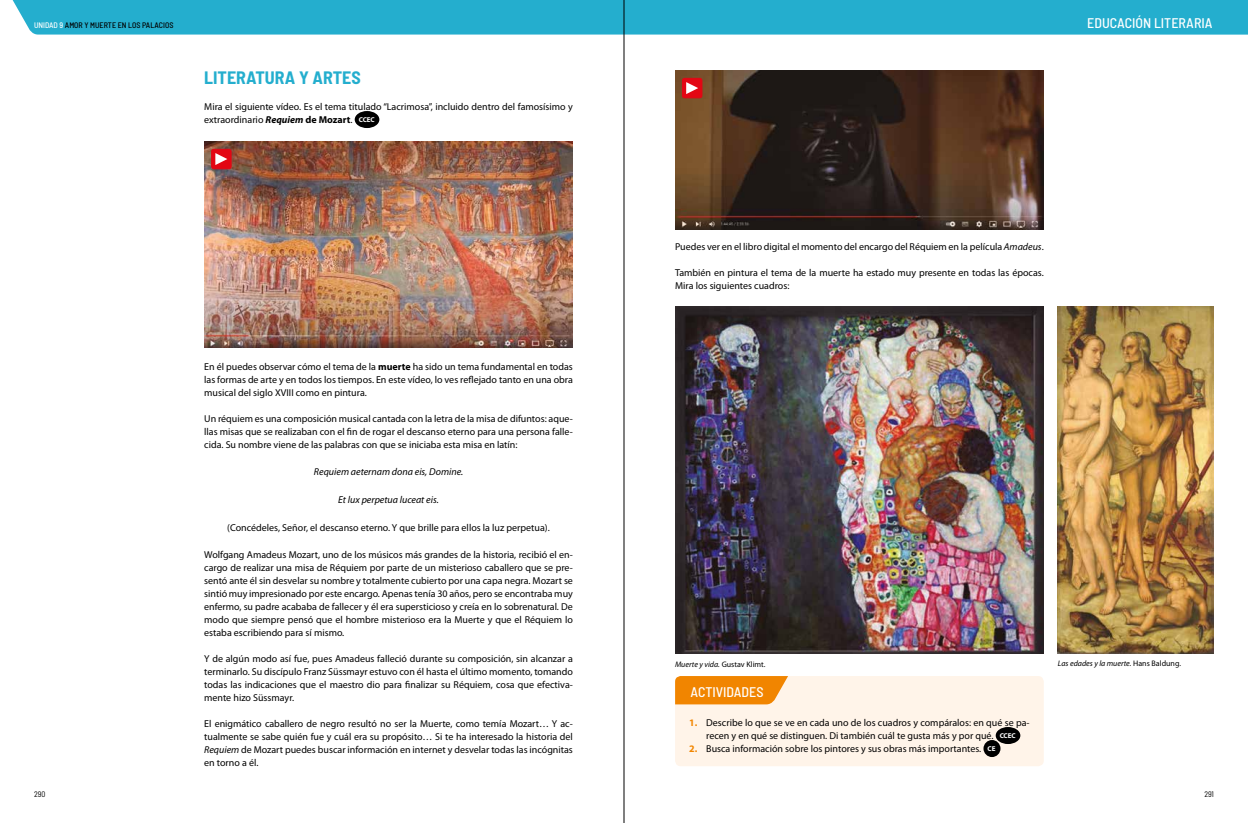
<style>
.page{position:relative;width:1248px;height:823px;background:#fff}
.page>*{position:absolute;margin:0;border:0;box-sizing:border-box;transform-origin:0 0}
.t1{font:700 semi-condensed 18px "Barlow";color:#24aece}
.t2{font:500 semi-condensed 14px "Barlow";color:#fff}
.t3{font:10px/13px "Myriad Pro";color:#000;text-align:justify}
.t4{font:italic 10px "Myriad Pro";color:#000}
.t5{font:italic 8px "Myriad Pro";color:#000}
.t6{font:500 semi-condensed 8px "Barlow";color:#000}
.t7{font:semi-condensed 8px "Barlow";color:#000}
.s1{color:#fff}
.s2{font-weight:700;font-style:italic}
.s3{font-weight:700}
.s4{font-weight:700;font-size:7px;color:#fff}
.s5{font-style:italic}
.s6{font-style:normal}
.s7{font-weight:700;color:#f18500}
</style>
<div class="page">
<div style="left:12px;top:0;width:1235px;height:35px;background:#24aece"></div>
<hr style="left:623px;top:0;width:1px;height:822px;background:#000">
<div style="left:355px;top:111px;width:24px;height:17px;background:#000;border-radius:50%"></div>
<img style="left:204px;top:142px;width:369px;height:206px">
<div style="left:211px;top:149px;width:20px;height:20px;background:#e30613;border-radius:2px"></div>
<div style="left:211px;top:149px;width:20px;height:20px;border:1px solid #e30613;border-radius:2px"></div>
<svg style="left:215px;top:153px;width:12px;height:12px"></svg>
<img style="left:675px;top:71px;width:368px;height:158px">
<img style="left:675px;top:306px;width:368px;height:346px">
<img style="left:1057px;top:306px;width:156px;height:346px">
<div style="left:682px;top:78px;width:20px;height:20px;background:#e30613;border-radius:2px"></div>
<div style="left:682px;top:78px;width:20px;height:20px;border:1px solid #e30613;border-radius:2px"></div>
<svg style="left:686px;top:82px;width:12px;height:12px"></svg>
<div style="left:675px;top:675px;width:368px;height:90px;background:#fff4e9;border-radius:6px"></div>
<svg style="left:675px;top:675px;width:113px;height:29px;background:#f29119"></svg>
<div style="left:995px;top:726px;width:25px;height:17px;background:#000;border-radius:50%"></div>
<div style="left:983px;top:739px;width:17px;height:17px;background:#000;border-radius:50%"></div>
<p class="t6" style="left:34px;top:20px;width:141px"><span class="s1">UNIDAD 9</span> AMOR Y MUERTE EN LOS PALACIOS</p>
<h1 class="t1" style="left:204px;top:66px;width:158px">LITERATURA Y ARTES</h1>
<p class="t3" style="left:204px;top:100px;width:370px">Mira el siguiente vídeo. Es el tema titulado “Lacrimosa”, incluido dentro del famosísimo y extraordinario <span class="s2">Requiem</span> <span class="s3">de Mozart</span>. <span class="s4">CCEC</span></p>
<p class="t3" style="left:204px;top:360px;width:370px">En él puedes observar cómo el tema de la <span class="s3">muerte</span> ha sido un tema fundamental en todas las formas de arte y en todos los tiempos. En este vídeo, lo ves reflejado tanto en una obra musical del siglo XVIII como en pintura.</p>
<p class="t3" style="left:204px;top:412px;width:370px">Un réquiem es una composición musical cantada con la letra de la misa de difuntos: aque&shy;llas misas que se realizaban con el fin de rogar el descanso eterno para una persona falle&shy;cida. Su nombre viene de las palabras con que se iniciaba esta misa en latín:</p>
<p class="t4" style="left:314px;top:465px;width:151px">Requiem aeternam dona eis, Domine.</p>
<p class="t4" style="left:338px;top:493px;width:102px">Et lux perpetua luceat eis.</p>
<p class="t3" style="left:227px;top:520px;width:324px">(Concédeles, Señor, el descanso eterno. Y que brille para ellos la luz perpetua).</p>
<p class="t3" style="left:204px;top:547px;width:370px">Wolfgang Amadeus Mozart, uno de los músicos más grandes de la historia, recibió el en&shy;cargo de realizar una misa de Réquiem por parte de un misterioso caballero que se pre&shy;sentó ante él sin desvelar su nombre y totalmente cubierto por una capa negra. Mozart se sintió muy impresionado por este encargo. Apenas tenía 30 años, pero se encontraba muy enfermo, su padre acababa de fallecer y él era supersticioso y creía en lo sobrenatural. De modo que siempre pensó que el hombre misterioso era la Muerte y que el Réquiem lo estaba escribiendo para sí mismo.</p>
<p class="t3" style="left:204px;top:651px;width:370px">Y de algún modo así fue, pues Amadeus falleció durante su composición, sin alcanzar a terminarlo. Su discípulo Franz Süssmayr estuvo con él hasta el último momento, tomando todas las indicaciones que el maestro dio para finalizar su Réquiem, cosa que efectiva&shy;mente hizo Süssmayr.</p>
<p class="t3" style="left:204px;top:716px;width:370px">El enigmático caballero de negro resultó no ser la Muerte, como temía Mozart… Y ac&shy;tualmente se sabe quién fue y cuál era su propósito… Si te ha interesado la historia del <span class="s5">Requiem</span> de Mozart puedes buscar información en internet y desvelar todas las incógnitas en torno a él.</p>
<h2 class="t2" style="left:1087px;top:14px;width:127px">EDUCACIÓN LITERARIA</h2>
<p class="t3" style="left:675px;top:240px;width:370px">Puedes ver en el libro digital el momento del encargo del Réquiem en la película <span class="s5">Amadeus</span>.</p>
<p class="t3" style="left:675px;top:266px;width:370px">También en pintura el tema de la muerte ha estado muy presente en todas las épocas.<br>Mira los siguientes cuadros:</p>
<p class="t5" style="left:675px;top:658px;width:92px">Muerte y vida. <span class="s6">Gustav Klimt.</span></p>
<h2 class="t2" style="left:690px;top:682px;width:74px">ACTIVIDADES</h2>
<p class="t3" style="left:689px;top:715px;width:342px;text-align:center"><span class="s7">1.</span> Describe lo que se ve en cada uno de los cuadros y compáralos: en qué se pa&shy;recen y en qué se distinguen. Di también cuál te gusta más y por qué. <span class="s4">CCEC</span></p>
<p class="t3" style="left:689px;top:741px;width:308px"><span class="s7">2.</span> Busca información sobre los pintores y sus obras más importantes. <span class="s4">CE</span></p>
<p class="t5" style="left:1057px;top:658px;width:125px">Las edades y la muerte. <span class="s6">Hans Baldung.</span></p>
<p class="t7" style="left:34px;top:788px;width:13px">290</p>
<p class="t7" style="left:1204px;top:788px;width:11px">291</p>
</div>
